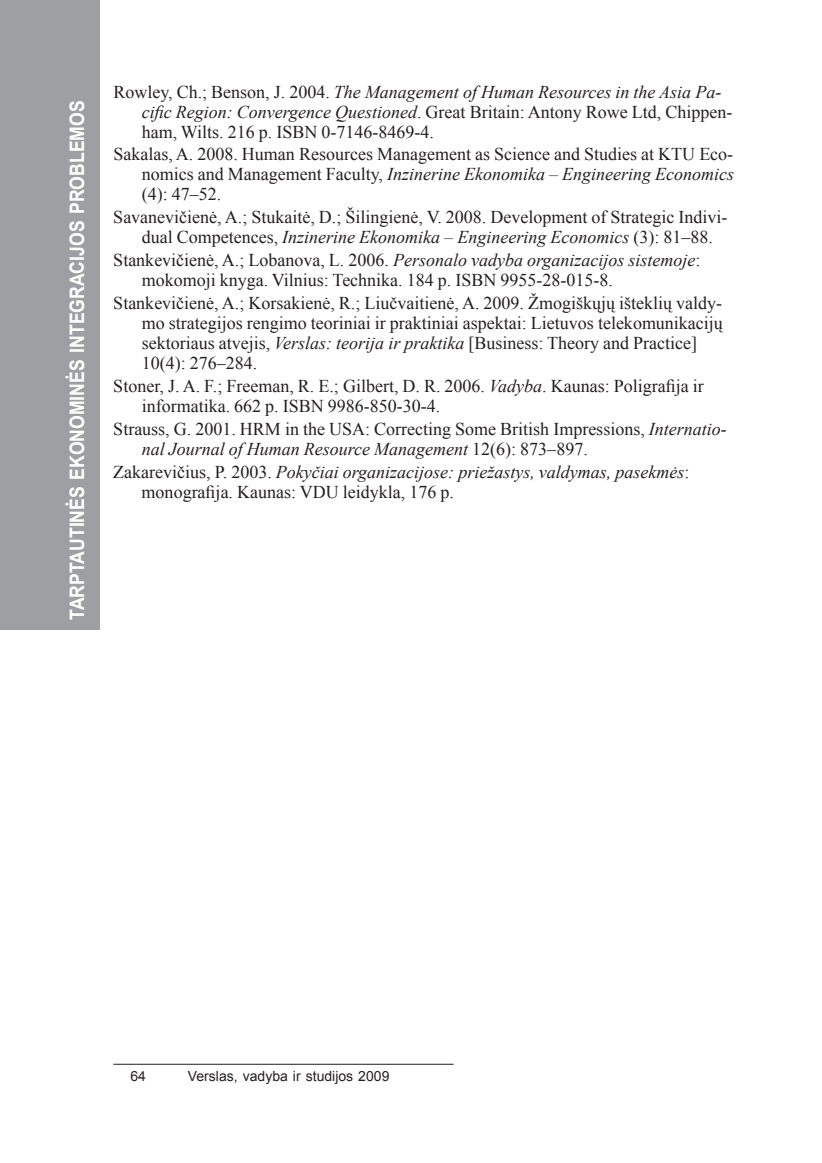
<style>
.page{position:relative;width:822px;height:1163px;background:#fff}
.page>*{position:absolute;margin:0;border:0;box-sizing:border-box;transform-origin:0 0}
.t1{font:700 20px "Arial";color:#fff;scale:.88 1}
.t2{font:18px/20px "Times New Roman";color:#231f20}
.t3{font:14px "Arial";color:#231f20}
.s1{font-style:italic}
</style>
<div class="page">
<hr style="left:113px;top:1063px;width:341px;height:1px;background:#231f20">
<div style="left:0;top:0;width:99px;height:629px;background:#9d9fa2"></div>
<p class="t1" style="left:64px;top:619px;width:591px;rotate:-90deg">Tarptautinės ekonominės integracijos problemos</p>
<p class="t2" style="left:142px;top:81px;width:592px;text-indent:-28px">Rowley, Ch.; Benson, J. 2004. <span class="s1">The Management of Human Resources in the Asia Pa&shy;cific Region: Convergence Questioned</span>. Great Britain: Antony Rowe Ltd, Chippen&shy;ham, Wilts. 216 p. ISBN 0-7146-8469-4.</p>
<p class="t2" style="left:142px;top:144px;width:594px;text-align:justify;text-indent:-28px">Sakalas, A. 2008. Human Resources Management as Science and Studies at KTU Eco&shy;nomics and Management Faculty, <span class="s1">Inzinerine Ekonomika – Engineering Economics </span>(4): 47–52.</p>
<p class="t2" style="left:142px;top:207px;width:587px;text-indent:-28px">Savanevičienė, A.; Stukaitė, D.; Šilingienė, V. 2008. Development of Strategic Indivi&shy;dual Competences, <span class="s1">Inzinerine Ekonomika – Engineering Economics</span> (3): 81–88.</p>
<p class="t2" style="left:142px;top:250px;width:560px;text-indent:-28px">Stankevičienė, A.; Lobanova, L. 2006. <span class="s1">Personalo vadyba organizacijos sistemoje</span>: mokomoji knyga. Vilnius: Technika. 184 p. ISBN 9955-28-015-8.</p>
<p class="t2" style="left:142px;top:293px;width:583px;text-indent:-28px">Stankevičienė, A.; Korsakienė, R.; Liučvaitienė, A. 2009. Žmogiškųjų išteklių valdy&shy;mo strategijos rengimo teoriniai ir praktiniai aspektai: Lietuvos telekomunikacijų sektoriaus atvejis, <span class="s1">Verslas: teorija ir praktika</span> [Business: Theory and Practice] 10(4): 276–284.</p>
<p class="t2" style="left:142px;top:375px;width:564px;text-indent:-28px">Stoner, J. A. F.; Freeman, R. E.; Gilbert, D. R. 2006. <span class="s1">Vadyba</span>. Kaunas: Poligrafija ir informatika. 662 p. ISBN 9986-850-30-4.</p>
<p class="t2" style="left:142px;top:418px;width:587px;text-indent:-28px">Strauss, G. 2001. HRM in the USA: Correcting Some British Impressions, <span class="s1">Internatio&shy;nal Journal of Human Resource Management</span> 12(6): 873–897.</p>
<p class="t2" style="left:142px;top:461px;width:549px;text-indent:-28px">Zakarevičius, P. 2003. <span class="s1">Pokyčiai organizacijose: priežastys, valdymas, pasekmės</span>: monografija. Kaunas: VDU leidykla, 176 p.</p>
<p class="t3" style="left:130px;top:1066px;width:17px">64</p>
<p class="t3" style="left:188px;top:1066px;width:203px">Verslas, vadyba ir studijos 2009</p>
</div>
